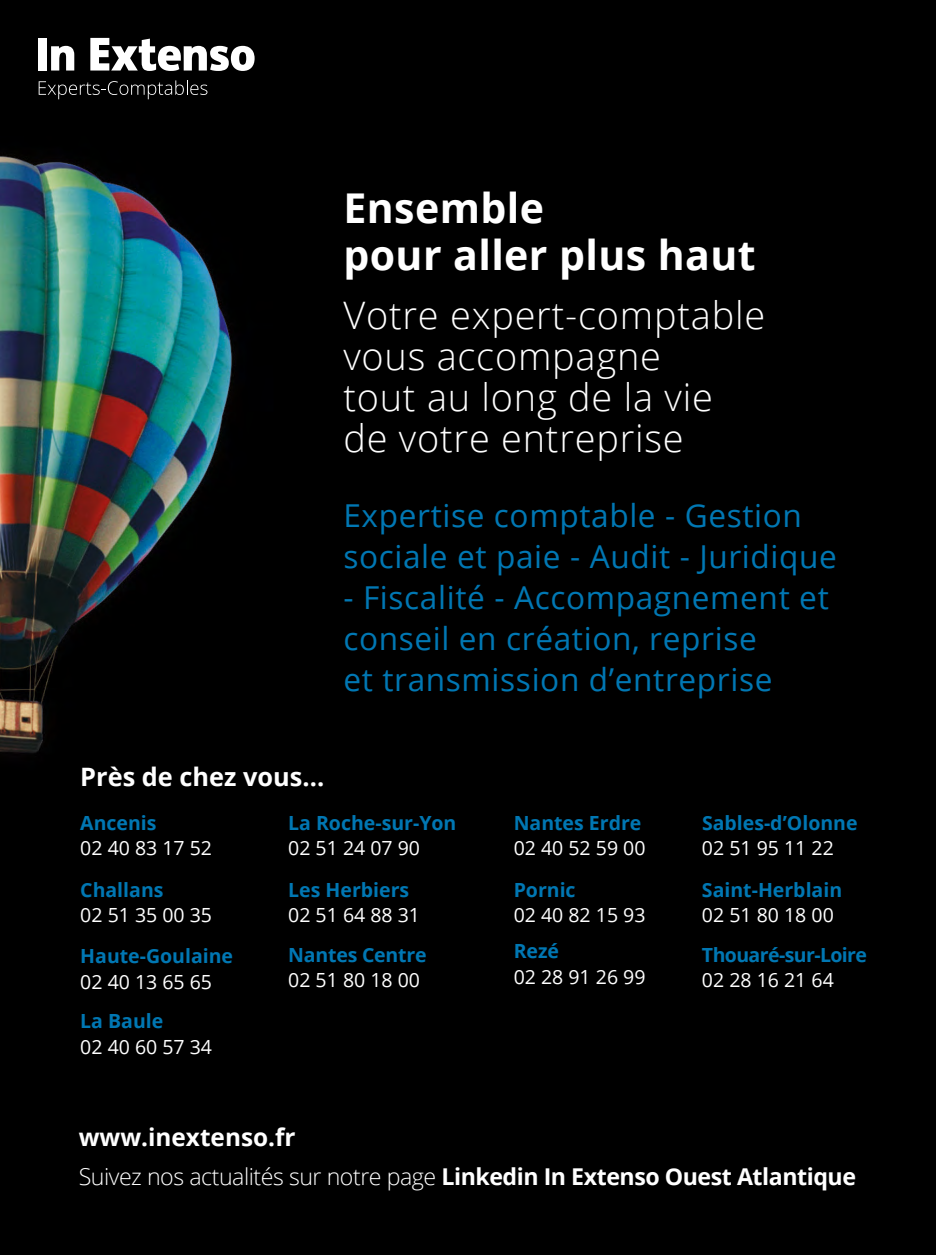
<style>
.page{position:relative;width:936px;height:1255px;background:#fff}
.page>*{position:absolute;margin:0;border:0;box-sizing:border-box;transform-origin:0 0}
.t1{font:700 41.1px/47.4px "Open Sans";letter-spacing:.01em;color:#fff}
.t2{font:300 37.95px/41.1px "Open Sans";letter-spacing:.02em;color:#fff}
.t3{font:31.5px/41.1px "Open Sans";letter-spacing:.02em;color:#0077b3}
.t4{font:700 25.35px "Open Sans";color:#fff}
.t5{font:700 24.3px "Open Sans";color:#fff}
.t6{font:700 23.1px "Open Sans";letter-spacing:-.02em;color:#fff}
.t7{font:19.5px "Open Sans";color:#fff}
.t8{font:700 19.5px "Open Sans";color:#0077b3}
.t9{font:700 19.5px "Open Sans";letter-spacing:-.03em;color:#0077b3}
.s1{font-weight:300}
</style>
<div class="page">
<img style="left:0;top:0;width:935px;height:1254px">
<div style="left:39px;top:38px;width:8px;height:32px;background:#fff"></div>
<svg style="left:90px;top:38px;width:164px;height:33px"></svg>
<svg style="left:51px;top:46px;width:23px;height:24px"></svg>
<svg style="left:39px;top:80px;width:168px;height:19px;background:#212121"></svg>
<h1 class="t1" style="left:343px;top:183px;width:413px">Ensemble<br>pour aller plus haut</h1>
<p class="t2" style="left:343px;top:294px;width:423px">Votre expert-comptable vous accompagne<br>tout au long de la vie de votre entreprise</p>
<p class="t3" style="left:343px;top:494px;width:495px">Expertise comptable - Gestion sociale et paie - Audit - Juridique</p>
<p class="t3" style="left:343px;top:576px;width:487px">- Fiscalité - Accompagnement et conseil en création, reprise<br>et transmission d’entreprise</p>
<p class="t4" style="left:80px;top:759px;width:245px">Près de chez vous...</p>
<p class="t8" style="left:80px;top:809px;width:78px">Ancenis</p>
<p class="t7" style="left:80px;top:834px;width:133px">02 40 83 17 52</p>
<p class="t8" style="left:80px;top:875px;width:85px">Challans</p>
<p class="t7" style="left:80px;top:901px;width:133px">02 51 35 00 35</p>
<p class="t8" style="left:80px;top:942px;width:154px">Haute-Goulaine</p>
<p class="t7" style="left:80px;top:968px;width:133px">02 40 13 65 65</p>
<p class="t8" style="left:80px;top:1007px;width:84px">La Baule</p>
<p class="t7" style="left:80px;top:1033px;width:133px">02 40 60 57 34</p>
<p class="t8" style="left:288px;top:809px;width:170px">La Roche-sur-Yon</p>
<p class="t7" style="left:288px;top:834px;width:133px">02 51 24 07 90</p>
<p class="t8" style="left:288px;top:875px;width:122px">Les Herbiers</p>
<p class="t7" style="left:288px;top:901px;width:133px">02 51 64 88 31</p>
<p class="t8" style="left:288px;top:940px;width:140px">Nantes Centre</p>
<p class="t7" style="left:288px;top:966px;width:133px">02 51 80 18 00</p>
<p class="t8" style="left:513px;top:809px;width:129px">Nantes Erdre</p>
<p class="t7" style="left:513px;top:834px;width:133px">02 40 52 59 00</p>
<p class="t8" style="left:513px;top:875px;width:63px">Pornic</p>
<p class="t7" style="left:513px;top:901px;width:133px">02 40 82 15 93</p>
<p class="t8" style="left:513px;top:937px;width:47px">Rezé</p>
<p class="t7" style="left:513px;top:963px;width:133px">02 28 91 26 99</p>
<p class="t8" style="left:702px;top:809px;width:157px">Sables-d’Olonne</p>
<p class="t7" style="left:702px;top:834px;width:133px">02 51 95 11 22</p>
<p class="t8" style="left:702px;top:875px;width:142px">Saint-Herblain</p>
<p class="t7" style="left:702px;top:901px;width:133px">02 51 80 18 00</p>
<p class="t9" style="left:702px;top:940px;width:167px">Thouaré-sur-Loire</p>
<p class="t7" style="left:702px;top:966px;width:133px">02 28 16 21 64</p>
<p class="t5" style="left:79px;top:1120px;width:218px">www.inextenso.fr</p>
<p class="t6" style="left:79px;top:1160px;width:778px"><span class="s1">Suivez nos actualités sur notre page</span> Linkedin In Extenso Ouest Atlantique</p>
</div>
